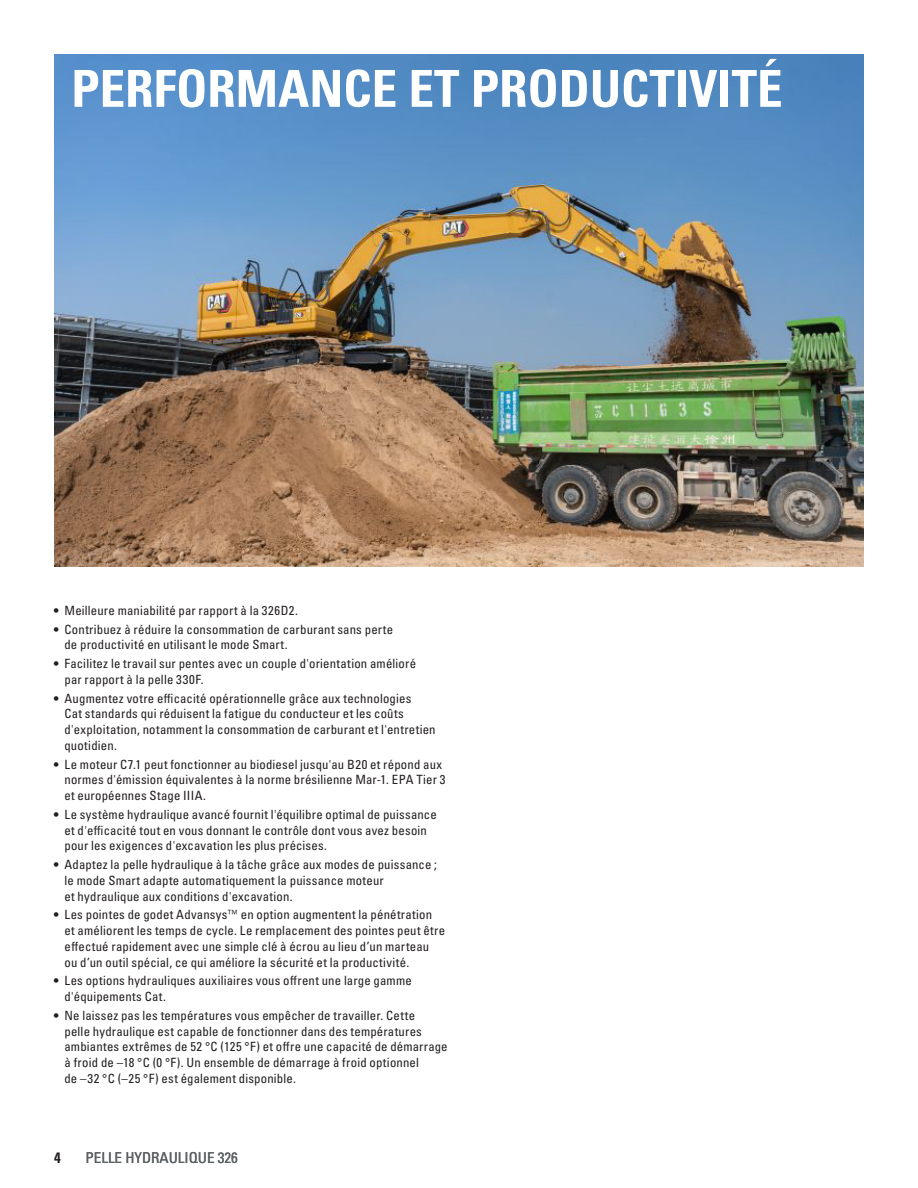
<style>
.page{position:relative;width:918px;height:1188px;background:#fff}
.page>*{position:absolute;margin:0;border:0;box-sizing:border-box;transform-origin:0 0}
.Feature_Title{font:51px "Univers LTCYR 67 Bold Cond";color:#fff}
.Running_footer-LH{font:condensed 15px "Univers LTCYR 57";color:#5d6163}
.t1{font:15px "Univers LTCYR 67 Bold Cond";color:#231f20}
.t2{font:condensed 12.75px/15.8px "Univers LTCYR 57";letter-spacing:.015em;color:#231f20}
</style>
<div class="page">
<img style="left:54px;top:54px;width:810px;height:513px">
<p class="Feature_Title" style="left:71px;top:57px;width:713px">PERFORMANCE ET PRODUCTIVITÉ</p>
<p class="t2" style="left:54px;top:602px;width:246px">• Meilleure maniabilité par rapport à la 326D2.</p>
<p class="t2" style="left:64px;top:621px;width:330px;text-indent:-10px">• Contribuez à réduire la consommation de carburant sans perte de productivité en utilisant le mode Smart.</p>
<p class="t2" style="left:64px;top:656px;width:353px;text-indent:-10px">• Facilitez le travail sur pentes avec un couple d'orientation amélioré par rapport à la pelle 330F.</p>
<p class="t2" style="left:64px;top:690px;width:373px;text-indent:-10px">• Augmentez votre efficacité opérationnelle grâce aux technologies<br>Cat standards qui réduisent la fatigue du conducteur et les coûts d'exploitation, notamment la consommation de carburant et l'entretien quotidien.</p>
<p class="t2" style="left:64px;top:756px;width:383px;text-indent:-10px">• Le moteur C7.1 peut fonctionner au biodiesel jusqu'au B20 et répond aux normes d'émission équivalentes à la norme brésilienne Mar-1. EPA Tier 3 et européennes Stage IIIA.</p>
<p class="t2" style="left:64px;top:806px;width:374px;text-indent:-10px">• Le système hydraulique avancé fournit l'équilibre optimal de puissance et d'efficacité tout en vous donnant le contrôle dont vous avez besoin pour les exigences d'excavation les plus précises.</p>
<p class="t2" style="left:64px;top:857px;width:374px;text-indent:-10px">• Adaptez la pelle hydraulique à la tâche grâce aux modes de puissance ; le mode Smart adapte automatiquement la puissance moteur<br>et hydraulique aux conditions d'excavation.</p>
<p class="t2" style="left:64px;top:907px;width:382px;text-indent:-10px">• Les pointes de godet Advansys™ en option augmentent la pénétration et améliorent les temps de cycle. Le remplacement des pointes peut être effectué rapidement avec une simple clé à écrou au lieu d’un marteau ou d’un outil spécial, ce qui améliore la sécurité et la productivité.</p>
<p class="t2" style="left:64px;top:973px;width:349px;text-indent:-10px">• Les options hydrauliques auxiliaires vous offrent une large gamme d'équipements Cat.</p>
<p class="t2" style="left:64px;top:1007px;width:385px;text-indent:-10px">• Ne laissez pas les températures vous empêcher de travailler. Cette<br>pelle hydraulique est capable de fonctionner dans des températures ambiantes extrêmes de 52 °C (125 °F) et offre une capacité de démarrage à froid de –18 °C (0 °F). Un ensemble de démarrage à froid optionnel<br>de –32 °C (–25 °F) est également disponible.</p>
<p class="t1" style="left:54px;top:1148px;width:8px">4</p>
<p class="Running_footer-LH" style="left:86px;top:1148px;width:154px">PELLE HYDRAULIQUE 326</p>
</div>
